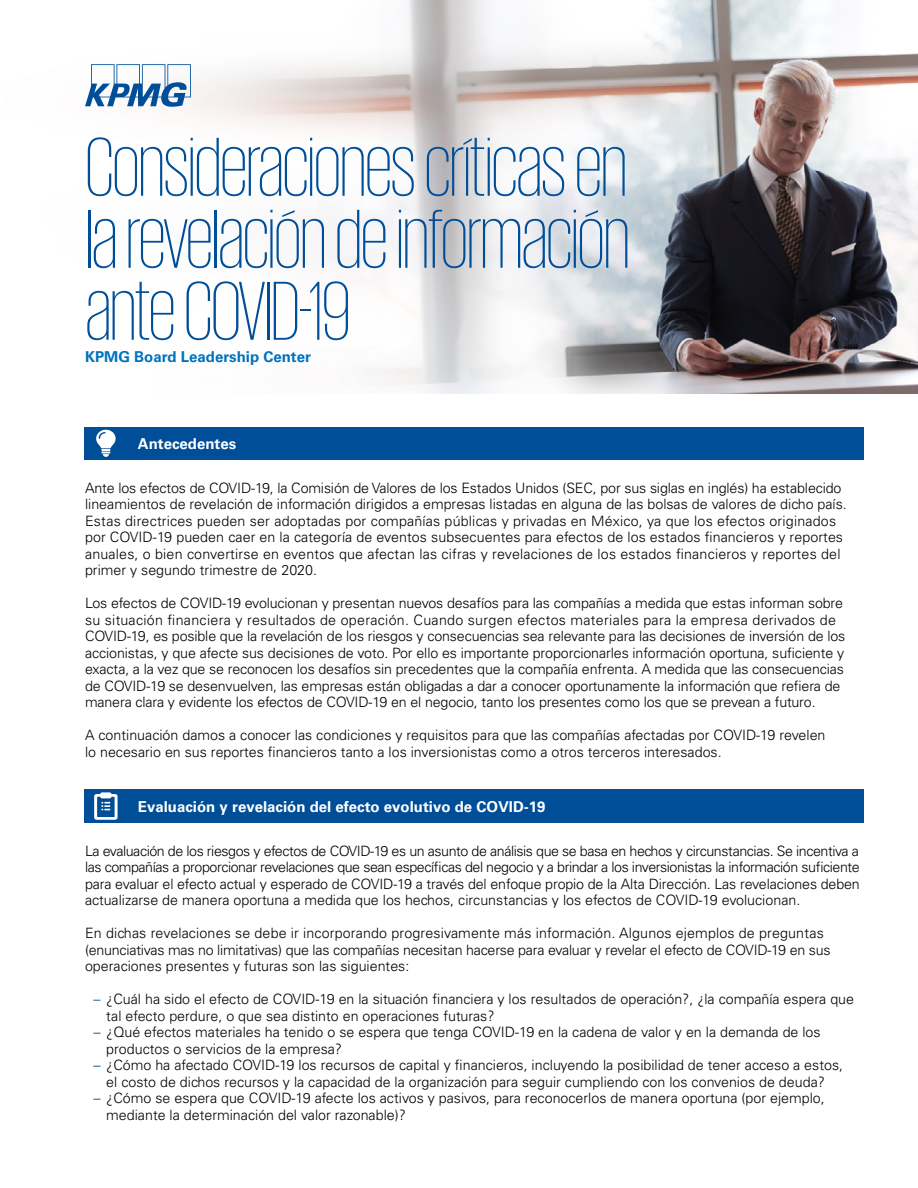
<style>
.page{position:relative;width:918px;height:1188px;background:#fff}
.page>*{position:absolute;margin:0;border:0;box-sizing:border-box;transform-origin:0 0}
.t1{font:200 85.5px/72px "KPMG";letter-spacing:-.02em;color:#004e98;text-align:justify}
.t2{font:700 15px "Univers";color:#fff}
.t3{font:700 15px "Univers";color:#0072bc}
.t4{font:300 14.25px/16.5px "Univers";color:#000}
.s1{color:#004e98}
</style>
<div class="page">
<img style="left:183px;top:0;width:735px;height:394px">
<svg style="left:85px;top:64px;width:106px;height:43px"></svg>
<div style="left:84px;top:427px;width:779px;height:33px;background:#004e98"></div>
<div style="left:84px;top:789px;width:779px;height:34px;background:#004e98"></div>
<svg style="left:94px;top:792px;width:24px;height:28px"></svg>
<svg style="left:96px;top:430px;width:20px;height:27px"></svg>
<h1 class="t1" style="left:85px;top:129px;width:547px">Consideraciones críticas en la revelación de información ante COVID-19</h1>
<p class="t3" style="left:85px;top:348px;width:227px">KPMG Board Leadership Center</p>
<p class="t2" style="left:138px;top:435px;width:100px">Antecedentes</p>
<p class="t4" style="left:85px;top:479px;width:763px">Ante los efectos de COVID-19, la Comisión de Valores de los Estados Unidos (SEC, por sus siglas en inglés) ha establecido lineamientos de revelación de información dirigidos a empresas listadas en alguna de las bolsas de valores de dicho país.<br>Estas directrices pueden ser adoptadas por compañías públicas y privadas en México, ya que los efectos originados por COVID-19 pueden caer en la categoría de eventos subsecuentes para efectos de los estados financieros y reportes anuales, o bien convertirse en eventos que afectan las cifras y revelaciones de los estados financieros y reportes del primer y segundo trimestre de 2020.</p>
<p class="t4" style="left:85px;top:595px;width:762px">Los efectos de COVID-19 evolucionan y presentan nuevos desafíos para las compañías a medida que estas informan sobre su situación financiera y resultados de operación. Cuando surgen efectos materiales para la empresa derivados de COVID-19, es posible que la revelación de los riesgos y consecuencias sea relevante para las decisiones de inversión de los accionistas, y que afecte sus decisiones de voto. Por ello es importante proporcionarles información oportuna, suficiente y exacta, a la vez que se reconocen los desafíos sin precedentes que la compañía enfrenta. A medida que las consecuencias de COVID-19 se desenvuelven, las empresas están obligadas a dar a conocer oportunamente la información que refiera de manera clara y evidente los efectos de COVID-19 en el negocio, tanto los presentes como los que se prevean a futuro.</p>
<p class="t4" style="left:85px;top:727px;width:742px">A continuación damos a conocer las condiciones y requisitos para que las compañías afectadas por COVID-19 revelen lo necesario en sus reportes financieros tanto a los inversionistas como a otros terceros interesados.</p>
<p class="t2" style="left:138px;top:798px;width:409px">Evaluación y revelación del efecto evolutivo de COVID-19</p>
<p class="t4" style="left:85px;top:843px;width:776px;text-align:justify">La evaluación de los riesgos y efectos de COVID-19 es un asunto de análisis que se basa en hechos y circunstancias. Se incentiva a las compañías a proporcionar revelaciones que sean específicas del negocio y a brindar a los inversionistas la información suficiente para evaluar el efecto actual y esperado de COVID-19 a través del enfoque propio de la Alta Dirección. Las revelaciones deben actualizarse de manera oportuna a medida que los hechos, circunstancias y los efectos de COVID-19 evolucionan.</p>
<p class="t4" style="left:85px;top:925px;width:747px">En dichas revelaciones se debe ir incorporando progresivamente más información. Algunos ejemplos de preguntas (enunciativas mas no limitativas) que las compañías necesitan hacerse para evaluar y revelar el efecto de COVID-19 en sus operaciones presentes y futuras son las siguientes:</p>
<p class="t4" style="left:106px;top:991px;width:749px;text-indent:-13px"><span class="s1">–</span> ¿Cuál ha sido el efecto de COVID-19 en la situación financiera y los resultados de operación?, ¿la compañía espera que tal efecto perdure, o que sea distinto en operaciones futuras?</p>
<p class="t4" style="left:106px;top:1024px;width:716px;text-indent:-13px"><span class="s1">–</span> ¿Qué efectos materiales ha tenido o se espera que tenga COVID-19 en la cadena de valor y en la demanda de los productos o servicios de la empresa?</p>
<p class="t4" style="left:94px;top:1057px;width:751px;text-align:center"><span class="s1">–</span> ¿Cómo ha afectado COVID-19 los recursos de capital y financieros, incluyendo la posibilidad de tener acceso a estos, el costo de dichos recursos y la capacidad de la organización para seguir cumpliendo con los convenios de deuda?</p>
<p class="t4" style="left:106px;top:1090px;width:720px;text-indent:-13px"><span class="s1">–</span> ¿Cómo se espera que COVID-19 afecte los activos y pasivos, para reconocerlos de manera oportuna (por ejemplo, mediante la determinación del valor razonable)?</p>
</div>
